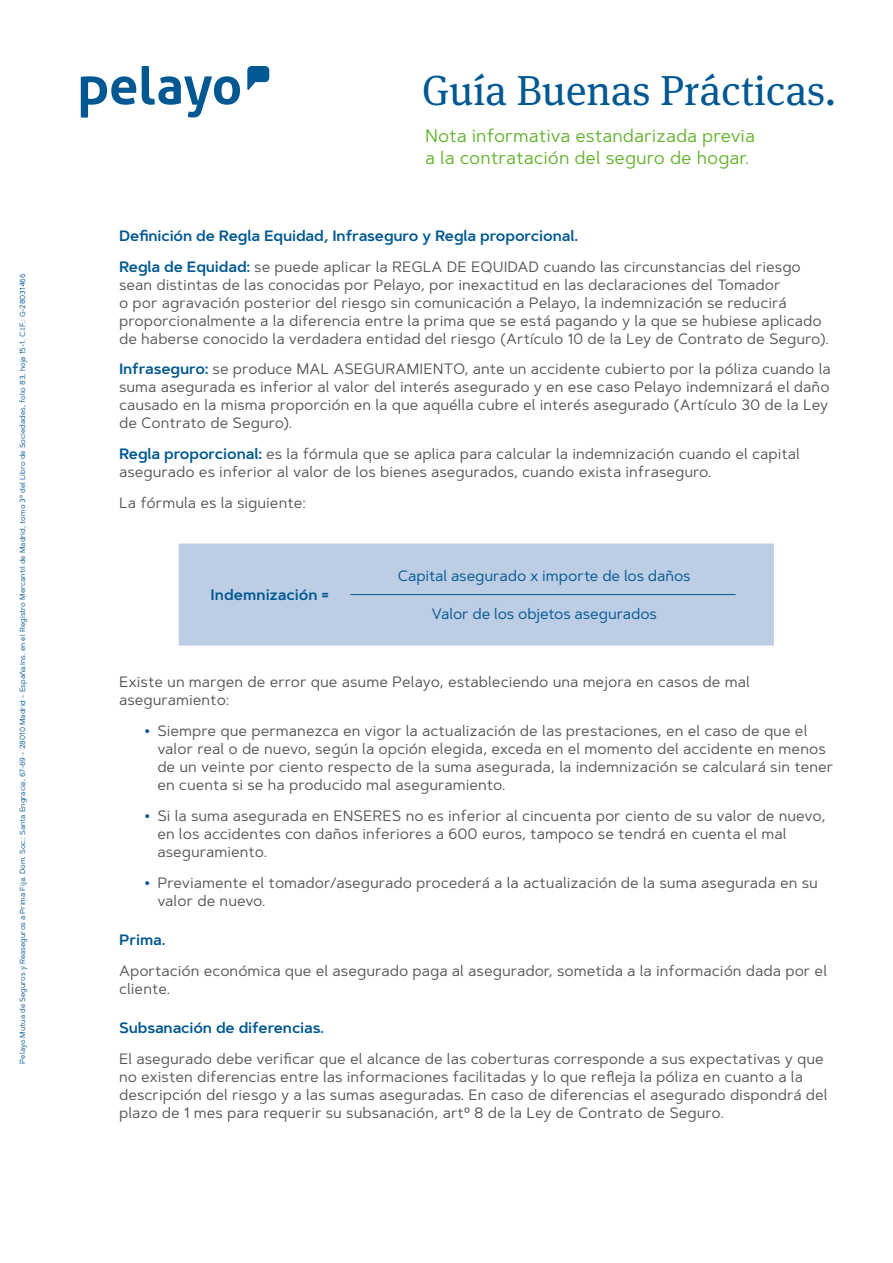
<style>
.page{position:relative;width:893px;height:1263px;background:#fff}
.page>*{position:absolute;margin:0;border:0;box-sizing:border-box;transform-origin:0 0}
.t1{font:42px "Meta Serif Pro";color:#005892}
.t2{font:18px/21.6px "Artegra Sans";color:#65b32e}
.Texto_Cuerpo_-10pt{font:15px/18px "Artegra Sans";color:#575756}
.Cabecera_Párrafo_-_1{font:600 15px "Artegra Sans";letter-spacing:-.01em;color:#005892}
.Tabla_Lateral_Azul{font:15px "Artegra Sans";letter-spacing:-.005em;color:#005892}
.Tabla_Lateral_Azul-2{font:600 15px "Artegra Sans";color:#005892}
.t3{font:7.5px "Artegra Sans";color:#005892}
.s1{font-weight:600;color:#005892}
</style>
<div class="page">
<svg style="left:81px;top:76px;width:55px;height:42px"></svg>
<svg style="left:142px;top:66px;width:98px;height:51px"></svg>
<svg style="left:247px;top:66px;width:22px;height:24px"></svg>
<div style="left:179px;top:543px;width:595px;height:103px;background:#bdcde4"></div>
<hr style="left:350px;top:594px;width:385px;height:1px;background:#005892">
<p class="t3" style="left:17px;top:1063px;width:792px;rotate:-90deg">Pelayo Mutua de Seguros y Reaseguros a Prima Fija. Dom. Soc.: Santa Engracia, 67-69 - 28010 Madrid - España.Ins. en el Registro Mercantil de Madrid, tomo 3º del Libro de Sociedades, folio 83, hoja 15-1. C.I.F.: G-28031466</p>
<h1 class="t1" style="left:422px;top:59px;width:416px">Guía Buenas Prácticas.</h1>
<p class="t2" style="left:425px;top:125px;width:331px">Nota informativa estandarizada previa a la contratación del seguro de hogar.</p>
<p class="Cabecera_Párrafo_-_1" style="left:119px;top:225px;width:461px">Definición de Regla Equidad, Infraseguro y Regla proporcional.</p>
<p class="Texto_Cuerpo_-10pt" style="left:119px;top:257px;width:711px"><span class="s1">Regla de Equidad:</span> se puede aplicar la REGLA DE EQUIDAD cuando las circunstancias del riesgo sean distintas de las conocidas por Pelayo, por inexactitud en las declaraciones del Tomador<br>o por agravación posterior del riesgo sin comunicación a Pelayo, la indemnización se reducirá proporcionalmente a la diferencia entre la prima que se está pagando y la que se hubiese aplicado de haberse conocido la verdadera entidad del riesgo (Artículo 10 de la Ley de Contrato de Seguro).</p>
<p class="Texto_Cuerpo_-10pt" style="left:119px;top:360px;width:713px"><span class="s1">Infraseguro:</span> se produce MAL ASEGURAMIENTO, ante un accidente cubierto por la póliza cuando la suma asegurada es inferior al valor del interés asegurado y en ese caso Pelayo indemnizará el daño causado en la misma proporción en la que aquélla cubre el interés asegurado (Artículo 30 de la Ley de Contrato de Seguro).</p>
<p class="Texto_Cuerpo_-10pt" style="left:119px;top:444px;width:682px"><span class="s1">Regla proporcional:</span> es la fórmula que se aplica para calcular la indemnización cuando el capital asegurado es inferior al valor de los bienes asegurados, cuando exista infraseguro.</p>
<p class="Texto_Cuerpo_-10pt" style="left:119px;top:493px;width:188px">La fórmula es la siguiente:</p>
<p class="Tabla_Lateral_Azul-2" style="left:210px;top:584px;width:120px">Indemnización =</p>
<p class="Tabla_Lateral_Azul" style="left:398px;top:565px;width:294px">Capital asegurado x importe de los daños</p>
<p class="Tabla_Lateral_Azul" style="left:431px;top:604px;width:227px">Valor de los objetos asegurados</p>
<p class="Texto_Cuerpo_-10pt" style="left:119px;top:673px;width:632px">Existe un margen de error que asume Pelayo, estableciendo una mejora en casos de mal aseguramiento:</p>
<p class="Texto_Cuerpo_-10pt" style="left:157px;top:722px;width:677px;text-indent:-13px"><span class="s1">•</span> Siempre que permanezca en vigor la actualización de las prestaciones, en el caso de que el valor real o de nuevo, según la opción elegida, exceda en el momento del accidente en menos de un veinte por ciento respecto de la suma asegurada, la indemnización se calculará sin tener en cuenta si se ha producido mal aseguramiento.</p>
<p class="Texto_Cuerpo_-10pt" style="left:157px;top:806px;width:670px;text-indent:-13px"><span class="s1">•</span> Si la suma asegurada en ENSERES no es inferior al cincuenta por ciento de su valor de nuevo, en los accidentes con daños inferiores a 600 euros, tampoco se tendrá en cuenta el mal aseguramiento.</p>
<p class="Texto_Cuerpo_-10pt" style="left:157px;top:873px;width:662px;text-indent:-13px"><span class="s1">•</span> Previamente el tomador/asegurado procederá a la actualización de la suma asegurada en su valor de nuevo.</p>
<p class="Cabecera_Párrafo_-_1" style="left:119px;top:929px;width:48px">Prima.</p>
<p class="Texto_Cuerpo_-10pt" style="left:119px;top:961px;width:710px">Aportación económica que el asegurado paga al asegurador, sometida a la información dada por el cliente.</p>
<p class="Cabecera_Párrafo_-_1" style="left:119px;top:1017px;width:206px">Subsanación de diferencias.</p>
<p class="Texto_Cuerpo_-10pt" style="left:119px;top:1049px;width:710px">El asegurado debe verificar que el alcance de las coberturas corresponde a sus expectativas y que no existen diferencias entre las informaciones facilitadas y lo que refleja la póliza en cuanto a la descripción del riesgo y a las sumas aseguradas. En caso de diferencias el asegurado dispondrá del plazo de 1 mes para requerir su subsanación, artº 8 de la Ley de Contrato de Seguro.</p>
</div>
